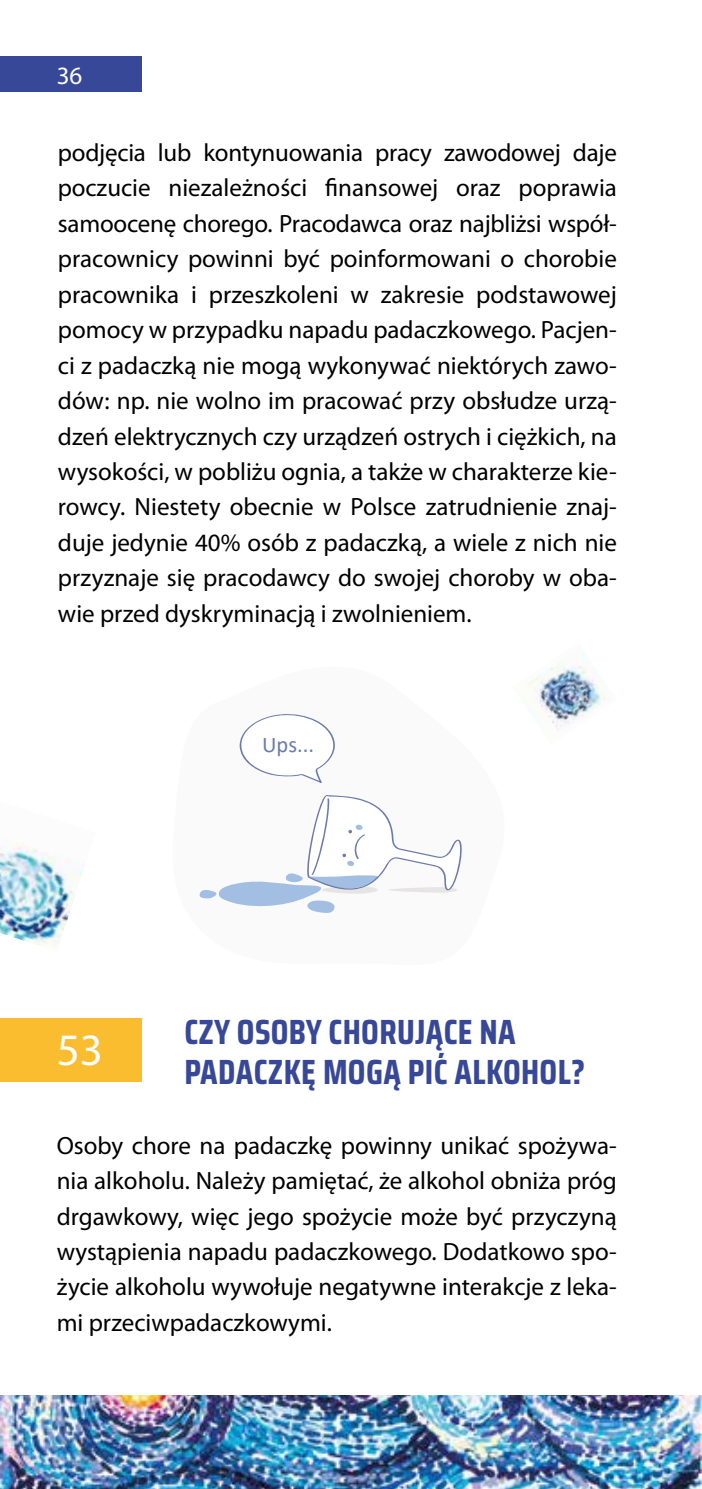
<style>
.page{position:relative;width:702px;height:1489px;background:#fff}
.page>*{position:absolute;margin:0;border:0;box-sizing:border-box;transform-origin:0 0}
.t1{font:45px "Myriad Pro";color:#fff}
.t2{font:700 35px/40px "Saira Condensed";letter-spacing:.01em;color:#384898}
.t3{font:25px/35.5px "Myriad Pro";color:#000;text-align:justify}
.t4{font:25px "Myriad Pro";color:#fff}
.t5{font:22.5px "Calibri";color:#6c7baa}
</style>
<div class="page">
<div style="left:0;top:57px;width:142px;height:35px;background:#384898"></div>
<img style="left:0;top:1395px;width:702px;height:93px">
<div style="left:0;top:1018px;width:142px;height:64px;background:#fbbd30"></div>
<svg style="left:199px;top:795px;width:263px;height:118px"></svg>
<div style="left:347px;top:860px;width:7px;height:6px;background:#a2bfe3;border-radius:50%"></div>
<svg style="left:355px;top:824px;width:8px;height:6px"></svg>
<svg style="left:240px;top:714px;width:95px;height:68px"></svg>
<img style="left:528px;top:661px;width:78px;height:69px">
<img style="left:0;top:843px;width:83px;height:102px">
<p class="t4" style="left:57px;top:60px;width:27px">36</p>
<p class="t3" style="left:58px;top:134px;width:560px">podjęcia lub kontynuowania pracy zawodowej daje poczucie niezależności finansowej oraz poprawia samoocenę chorego. Pracodawca oraz najbliżsi współ&shy;pracownicy powinni być poinformowani o chorobie pracownika i przeszkoleni w zakresie podstawowej pomocy w przypadku napadu padaczkowego. Pacjen&shy;ci z padaczką nie mogą wykonywać niektórych zawo&shy;dów: np. nie wolno im pracować przy obsłudze urzą&shy;dzeń elektrycznych czy urządzeń ostrych i ciężkich, na wysokości, w pobliżu ognia, a także w charakterze kie&shy;rowcy. Niestety obecnie w Polsce zatrudnienie znaj&shy;duje jedynie 40% osób z padaczką, a wiele z nich nie przyznaje się pracodawcy do swojej choroby w oba&shy;wie przed dyskryminacją i zwolnieniem.</p>
<p class="t5" style="left:262px;top:729px;width:53px">Ups...</p>
<h1 class="t1" style="left:57px;top:1021px;width:48px">53</h1>
<h2 class="t2" style="left:184px;top:1011px;width:402px">CZY OSOBY CHORUJĄCE NA<br>PADACZKĘ MOGĄ PIĆ ALKOHOL?</h2>
<p class="t3" style="left:57px;top:1126px;width:561px">Osoby chore na padaczkę powinny unikać spożywa&shy;nia alkoholu. Należy pamiętać, że alkohol obniża próg drgawkowy, więc jego spożycie może być przyczyną wystąpienia napadu padaczkowego. Dodatkowo spo&shy;życie alkoholu wywołuje negatywne interakcje z leka&shy;mi przeciwpadaczkowymi.</p>
</div>
